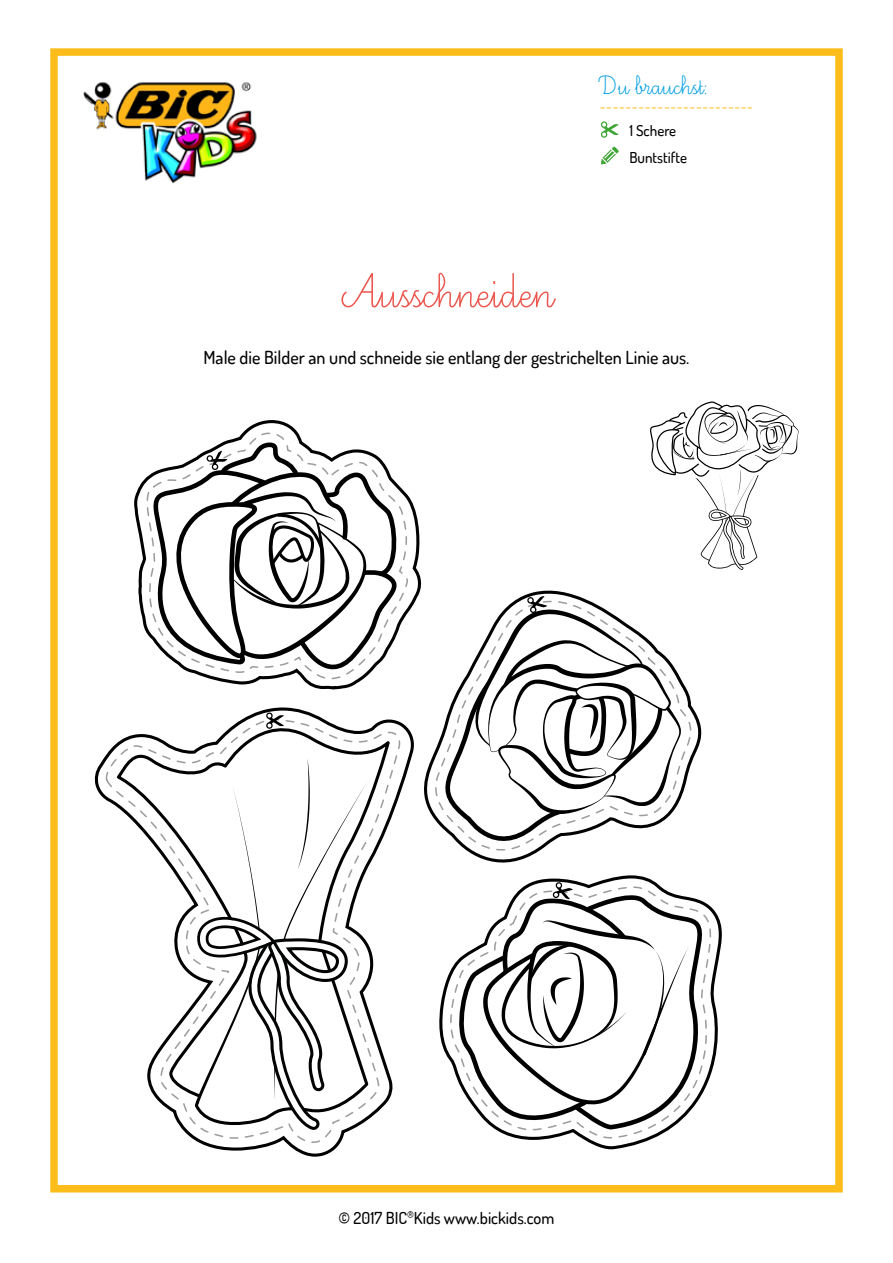
<style>
.page{position:relative;width:893px;height:1263px;background:#fff}
.page>*{position:absolute;margin:0;border:0;box-sizing:border-box;transform-origin:0 0}
.t1{font:60px "Ecriture A Romain Orne";color:#eb5850}
.t2{font:33px "Ecriture A Romain Orne";color:#009fe3}
.t3{font:500 18px "Dosis";color:#000}
.t4{font:18px "Minion Pro";color:#fcbd1b}
.t5{font:500 16.5px "Dosis";color:#000}
.t6{font:500 15px/27px "Dosis";color:#000}
</style>
<div class="page">
<div style="left:50px;top:48px;width:793px;height:1144px;border:8px solid #fcbd1b"></div>
<img style="left:83px;top:82px;width:174px;height:101px">
<svg style="left:601px;top:147px;width:18px;height:17px"></svg>
<svg style="left:600px;top:121px;width:19px;height:17px"></svg>
<svg style="left:134px;top:420px;width:288px;height:270px"></svg>
<svg style="left:141px;top:432px;width:271px;height:257px"></svg>
<svg style="left:439px;top:875px;width:283px;height:275px"></svg>
<svg style="left:440px;top:883px;width:277px;height:258px"></svg>
<svg style="left:416px;top:585px;width:285px;height:278px"></svg>
<svg style="left:427px;top:594px;width:270px;height:260px"></svg>
<svg style="left:94px;top:722px;width:320px;height:435px"></svg>
<svg style="left:103px;top:717px;width:298px;height:430px"></svg>
<svg style="left:650px;top:401px;width:149px;height:169px"></svg>
<svg style="left:266px;top:712px;width:18px;height:17px"></svg>
<svg style="left:145px;top:440px;width:256px;height:247px"></svg>
<svg style="left:429px;top:585px;width:260px;height:272px"></svg>
<svg style="left:455px;top:882px;width:255px;height:261px"></svg>
<h2 class="t2" style="left:600px;top:69px;width:110px">Du brauchst:</h2>
<p class="t4" style="left:600px;top:94px;width:155px">------------------------</p>
<h1 class="t1" style="left:340px;top:262px;width:214px">Ausschneiden</h1>
<p class="t6" style="left:629px;top:116px;width:59px">1 Schere<br>Buntstifte</p>
<p class="t3" style="left:203px;top:346px;width:487px">Male die Bilder an und schneide sie entlang der gestrichelten Linie aus.</p>
<p class="t5" style="left:339px;top:1207px;width:217px">© 2017 BIC<sup>®</sup>Kids www.bickids.com</p>
</div>
